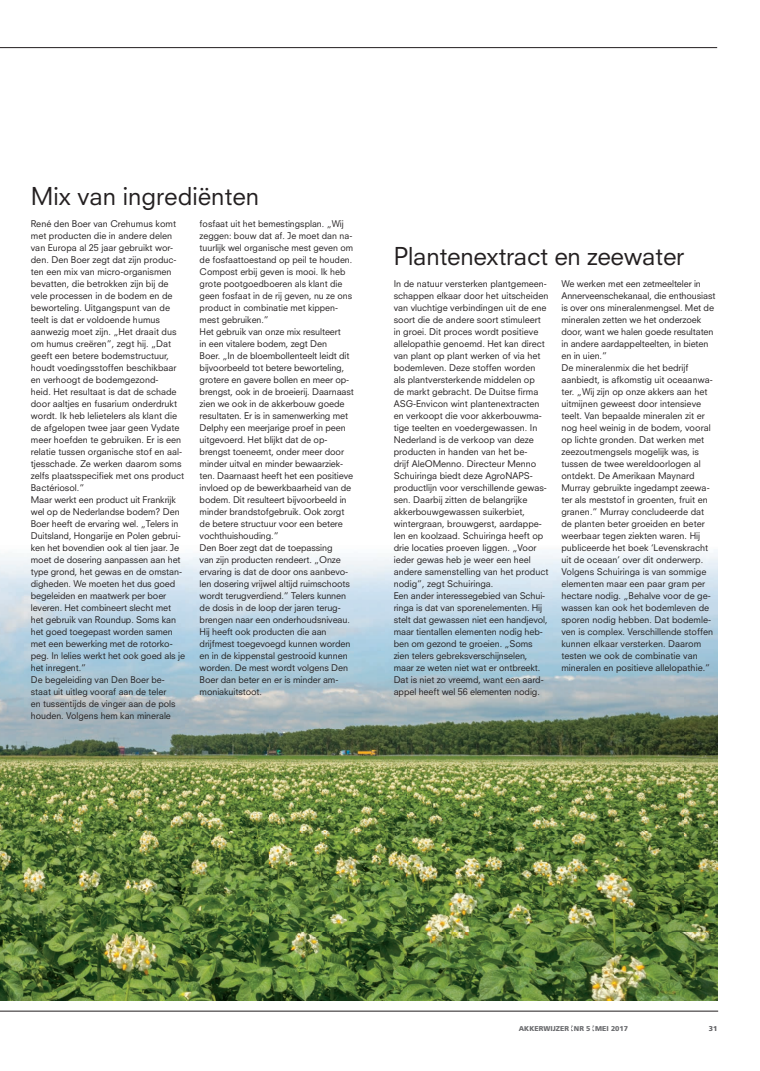
<style>
.page{position:relative;width:760px;height:1071px;background:#fff}
.page>*{position:absolute;margin:0;border:0;box-sizing:border-box;transform-origin:0 0}
.t1{font:24px "Neuzeit SLT Std";letter-spacing:-.01em;color:#231f20}
.t2{font:9px/12px "Neuzeit SLT Std";color:#231f20}
.t3{font:900 7px "Frutiger LT Std";color:#6c6d70}
.t4{font:900 7px "Frutiger LT Std";color:#636366}
</style>
<div class="page">
<hr style="left:0;top:1011px;width:717px;height:1px;background:#231f20">
<img style="left:0;top:551px;width:717px;height:449px">
<hr style="left:0;top:47px;width:717px;height:1px;background:#231f20">
<h1 class="t1" style="left:31px;top:182px;width:230px">Mix van ingrediënten</h1>
<p class="t2" style="left:31px;top:217px;width:156px">René den Boer van Crehumus komt met producten die in andere delen van Europa al 25 jaar gebruikt wor&shy;den. Den Boer zegt dat zijn produc&shy;ten een mix van micro-organismen bevatten, die betrokken zijn bij de vele processen in de bodem en de beworteling. Uitgangspunt van de teelt is dat er voldoende humus aanwezig moet zijn. „Het draait dus om humus creëren”, zegt hij. „Dat geeft een betere bodemstructuur, houdt voedingsstoffen beschikbaar en verhoogt de bodemgezond-<br>heid. Het resultaat is dat de schade door aaltjes en fusarium onderdrukt wordt. Ik heb lelietelers als klant die de afgelopen twee jaar geen Vydate meer hoefden te gebruiken. Er is een relatie tussen organische stof en aal&shy;tjesschade. Ze werken daarom soms zelfs plaatsspecifiek met ons product Bactériosol.”<br>Maar werkt een product uit Frankrijk wel op de Nederlandse bodem? Den Boer heeft de ervaring wel. „Telers in Duitsland, Hongarije en Polen gebrui&shy;ken het bovendien ook al tien jaar. Je moet de dosering aanpassen aan het type grond, het gewas en de omstan&shy;digheden. We moeten het dus goed begeleiden en maatwerk per boer leveren. Het combineert slecht met het gebruik van Roundup. Soms kan het goed toegepast worden samen met een bewerking met de rotorko&shy;peg. In lelies werkt het ook goed als je het inregent.”<br>De begeleiding van Den Boer be&shy;staat uit uitleg vooraf aan de teler<br>en tussentijds de vinger aan de pols houden. Volgens hem kan minerale</p>
<p class="t2" style="left:199px;top:217px;width:156px">fosfaat uit het bemestingsplan. „Wij zeggen: bouw dat af. Je moet dan na&shy;tuurlijk wel organische mest geven om de fosfaattoestand op peil te houden.<br>Compost erbij geven is mooi. Ik heb grote pootgoedboeren als klant die geen fosfaat in de rij geven, nu ze ons product in combinatie met kippen&shy;mest gebruiken.”<br>Het gebruik van onze mix resulteert<br>in een vitalere bodem, zegt Den<br>Boer. „In de bloembollenteelt leidt dit bijvoorbeeld tot betere beworteling, grotere en gavere bollen en meer op&shy;brengst, ook in de broeierij. Daarnaast zien we ook in de akkerbouw goede resultaten. Er is in samenwerking met Delphy een meerjarige proef in peen uitgevoerd. Het blijkt dat de op&shy;brengst toeneemt, onder meer door minder uitval en minder bewaarziek&shy;ten. Daarnaast heeft het een positieve invloed op de bewerkbaarheid van de bodem. Dit resulteert bijvoorbeeld in minder brandstofgebruik. Ook zorgt de betere structuur voor een betere vochthuishouding.”<br>Den Boer zegt dat de toepassing<br>van zijn producten rendeert. „Onze ervaring is dat de door ons aanbevo&shy;len dosering vrijwel altijd ruimschoots wordt terugverdiend.” Telers kunnen de dosis in de loop der jaren terug&shy;brengen naar een onderhoudsniveau.<br>Hij heeft ook producten die aan drijfmest toegevoegd kunnen worden en in de kippenstal gestrooid kunnen worden. De mest wordt volgens Den Boer dan beter en er is minder am&shy;moniakuitstoot.</p>
<h1 class="t1" style="left:393px;top:242px;width:292px">Plantenextract en zeewater</h1>
<p class="t2" style="left:393px;top:277px;width:156px">In de natuur versterken plantgemeen&shy;schappen elkaar door het uitscheiden van vluchtige verbindingen uit de ene soort die de andere soort stimuleert in groei. Dit proces wordt positieve allelopathie genoemd. Het kan direct van plant op plant werken of via het bodemleven. Deze stoffen worden als plantversterkende middelen op<br>de markt gebracht. De Duitse firma ASG-Envicon wint plantenextracten en verkoopt die voor akkerbouwma&shy;tige teelten en voedergewassen. In Nederland is de verkoop van deze producten in handen van het be-<br>drijf AleOMenno. Directeur Menno Schuiringa biedt deze AgroNAPS&shy;productlijn voor verschillende gewas&shy;sen. Daarbij zitten de belangrijke akkerbouwgewassen suikerbiet, wintergraan, brouwgerst, aardappe&shy;len en koolzaad. Schuiringa heeft op drie locaties proeven liggen. „Voor ieder gewas heb je weer een heel andere samenstelling van het product nodig”, zegt Schuiringa.<br>Een ander interessegebied van Schui&shy;ringa is dat van sporenelementen. Hij stelt dat gewassen niet een handjevol, maar tientallen elementen nodig heb&shy;ben om gezond te groeien. „Soms zien telers gebreksverschijnselen, maar ze weten niet wat er ontbreekt.<br>Dat is niet zo vreemd, want een aard&shy;appel heeft wel 56 elementen nodig.</p>
<p class="t2" style="left:561px;top:277px;width:155px">We werken met een zetmeelteler in Annerveenschekanaal, die enthousiast is over ons mineralenmengsel. Met de mineralen zetten we het onderzoek door, want we halen goede resultaten in andere aardappelteelten, in bieten en in uien.”<br>De mineralenmix die het bedrijf aanbiedt, is afkomstig uit oceaanwa&shy;ter. „Wij zijn op onze akkers aan het uitmijnen geweest door intensieve teelt. Van bepaalde mineralen zit er nog heel weinig in de bodem, vooral op lichte gronden. Dat werken met zeezoutmengsels mogelijk was, is tussen de twee wereldoorlogen al ontdekt. De Amerikaan Maynard Murray gebruikte ingedampt zeewa&shy;ter als meststof in groenten, fruit en granen.” Murray concludeerde dat de planten beter groeiden en beter weerbaar tegen ziekten waren. Hij publiceerde het boek ‘Levenskracht uit de oceaan’ over dit onderwerp.<br>Volgens Schuiringa is van sommige elementen maar een paar gram per hectare nodig. „Behalve voor de ge&shy;wassen kan ook het bodemleven de sporen nodig hebben. Dat bodemle&shy;ven is complex. Verschillende stoffen kunnen elkaar versterken. Daarom testen we ook de combinatie van mineralen en positieve allelopathie.”</p>
<p class="t3" style="left:518px;top:1024px;width:111px">AKKERWIJZER NR 5 MEI 2017</p>
<p class="t4" style="left:708px;top:1024px;width:10px">31</p>
</div>
